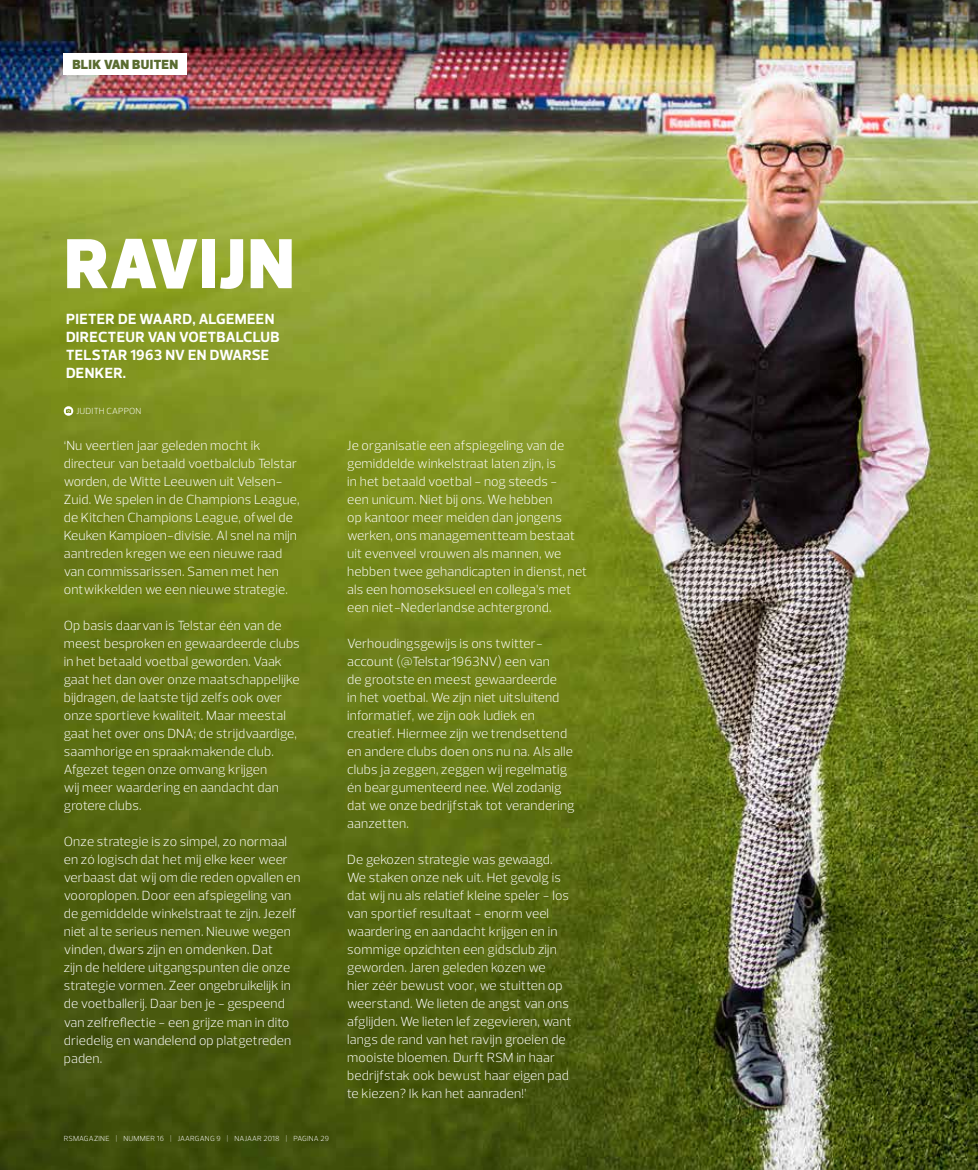
<style>
.page{position:relative;width:978px;height:1170px;background:#fff}
.page>*{position:absolute;margin:0;border:0;box-sizing:border-box;transform-origin:0 0}
.t1{font:900 72px "Prelo";letter-spacing:.025em;color:#fff}
.t2{font:700 15px/18px "Prelo";letter-spacing:.025em;color:#fff}
.t3{font:300 13.5px/18px "Prelo";letter-spacing:.01em;color:#fff}
.t4{font:900 13.5px "Prelo";letter-spacing:.025em;color:#596b30}
.t5{font:300 9px "Prelo";letter-spacing:.025em;color:#fff}
.t6{font:300 7.5px "Prelo";letter-spacing:.02em;color:#fff}
</style>
<div class="page">
<img style="left:0;top:0;width:978px;height:1169px">
<svg style="left:64px;top:406px;width:9px;height:10px"></svg>
<div style="left:64px;top:53px;width:123px;height:21px;background:#fff"></div>
<p class="t4" style="left:72px;top:56px;width:107px">BLIK VAN BUITEN</p>
<h1 class="t1" style="left:64px;top:220px;width:232px">RAVIJN</h1>
<p class="t2" style="left:66px;top:310px;width:215px">PIETER DE WAARD, ALGEMEEN<br>DIRECTEUR VAN VOETBALCLUB<br>TELSTAR 1963 NV EN DWARSE<br>DENKER.</p>
<p class="t5" style="left:77px;top:405px;width:66px">JUDITH CAPPON</p>
<p class="t3" style="left:64px;top:437px;width:237px">‘Nu veertien jaar geleden mocht ik directeur van betaald voetbalclub Telstar worden, de Witte Leeuwen uit Velsen-Zuid. We spelen in de Champions League, de Kitchen Champions League, ofwel de Keuken Kampioen-divisie. Al snel na mijn aantreden kregen we een nieuwe raad van commissarissen. Samen met hen ontwikkelden we een nieuwe strategie.</p>
<p class="t3" style="left:64px;top:617px;width:238px">Op basis daarvan is Telstar één van de meest besproken en gewaardeerde clubs in het betaald voetbal geworden. Vaak gaat het dan over onze maatschappelijke bijdragen, de laatste tijd zelfs ook over onze sportieve kwaliteit. Maar meestal gaat het over ons DNA; de strijdvaardige, saamhorige en spraakmakende club.<br>Afgezet tegen onze omvang krijgen<br>wij meer waardering en aandacht dan grotere clubs.</p>
<p class="t3" style="left:64px;top:832px;width:238px">Onze strategie is zo simpel, zo normaal en zó logisch dat het mij elke keer weer verbaast dat wij om die reden opvallen en vooroplopen. Door een afspiegeling van de gemiddelde winkelstraat te zijn. Jezelf niet al te serieus nemen. Nieuwe wegen vinden, dwars zijn en omdenken. Dat<br>zijn de heldere uitgangspunten die onze strategie vormen. Zeer ongebruikelijk in de voetballerij. Daar ben je - gespeend van zelfreflectie - een grijze man in dito driedelig en wandelend op platgetreden paden.</p>
<p class="t6" style="left:64px;top:1133px;width:267px">RSMAGAZINE | NUMMER 16 | JAARGANG 9 | NAJAAR 2018 | PAGINA 29</p>
<p class="t3" style="left:347px;top:436px;width:242px">Je organisatie een afspiegeling van de gemiddelde winkelstraat laten zijn, is<br>in het betaald voetbal - nog steeds -<br>een unicum. Niet bij ons. We hebben<br>op kantoor meer meiden dan jongens werken, ons managementteam bestaat uit evenveel vrouwen als mannen, we hebben twee gehandicapten in dienst, net als een homoseksueel en collega’s met een niet-Nederlandse achtergrond.</p>
<p class="t3" style="left:347px;top:634px;width:229px">Verhoudingsgewijs is ons twitter&shy;account (@Telstar1963NV) een van<br>de grootste en meest gewaardeerde<br>in het voetbal. We zijn niet uitsluitend informatief, we zijn ook ludiek en creatief. Hiermee zijn we trendsettend en andere clubs doen ons nu na. Als alle clubs ja zeggen, zeggen wij regelmatig én beargumenteerd nee. Wel zodanig dat we onze bedrijfstak tot verandering aanzetten.</p>
<p class="t3" style="left:347px;top:850px;width:226px">De gekozen strategie was gewaagd.<br>We staken onze nek uit. Het gevolg is dat wij nu als relatief kleine speler - los van sportief resultaat - enorm veel waardering en aandacht krijgen en in sommige opzichten een gidsclub zijn geworden. Jaren geleden kozen we<br>hier zéér bewust voor, we stuitten op weerstand. We lieten de angst van ons afglijden. We lieten lef zegevieren, want langs de rand van het ravijn groeien de mooiste bloemen. Durft RSM in haar bedrijfstak ook bewust haar eigen pad te kiezen? Ik kan het aanraden!’</p>
</div>
